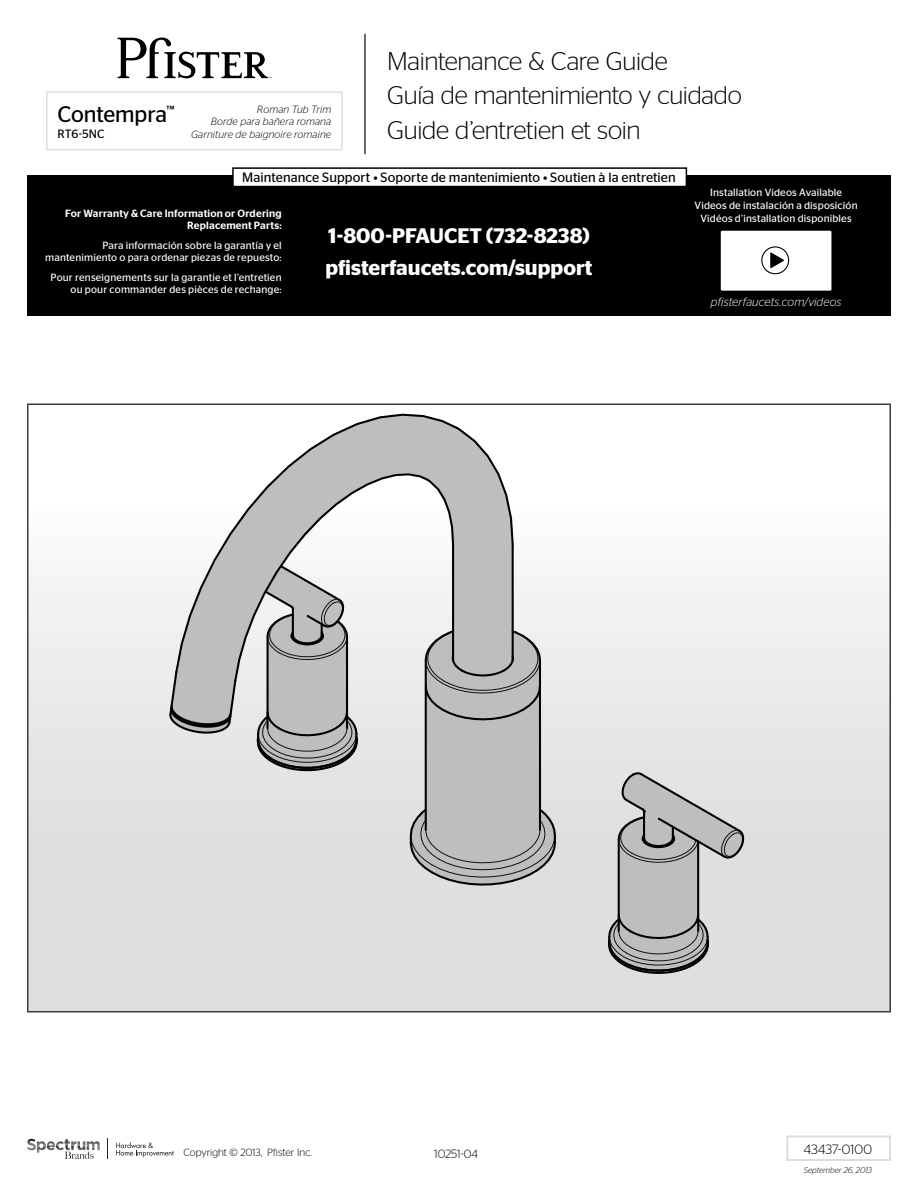
<style>
.page{position:relative;width:918px;height:1188px;background:#fff}
.page>*{position:absolute;margin:0;border:0;box-sizing:border-box;transform-origin:0 0}
.t1{font:300 25.5px "Stag Sans";letter-spacing:-.015em;color:#000}
.t2{font:22.5px "Stag Sans";letter-spacing:-.005em;color:#000}
.t3{font:600 21px "Stag Sans";color:#fff}
.t4{font:13.5px "Stag Sans";letter-spacing:.005em;color:#000}
.t5{font:300 13.5px "Stag Sans";letter-spacing:.005em;color:#000}
.t6{font:italic 300 12px "Stag Sans";letter-spacing:.01em;color:#fff}
.t7{font:300 12px "Stag Sans";color:#000}
.t8{font:12px "Stag Sans";letter-spacing:.005em;color:#000}
.t9{font:10.5px/12.6px "Stag Sans";letter-spacing:.015em;color:#fff;text-align:right}
.t10{font:italic 300 10.5px "Stag Sans";letter-spacing:.015em;color:#000}
.t11{font:500 10.5px/12.6px "Stag Sans";letter-spacing:.02em;color:#fff;text-align:right}
.t12{font:300 10.5px "Stag Sans";color:#000}
.t13{font:italic 300 8.25px "Stag Sans";color:#000}
</style>
<div class="page">
<div style="left:27px;top:175px;width:864px;height:141px;background:#000"></div>
<div style="left:28px;top:404px;width:862px;height:608px;background:linear-gradient(to bottom,#fff,#d7d7d7)"></div>
<svg style="left:170px;top:413px;width:391px;height:472px;background:#e1e1e1"></svg>
<hr style="left:425px;top:688px;width:2px;height:142px;background:#010101">
<hr style="left:539px;top:688px;width:2px;height:142px;background:#010101">
<svg style="left:409px;top:807px;width:148px;height:80px;background:#b2b2b2"></svg>
<svg style="left:169px;top:425px;width:373px;height:347px"></svg>
<svg style="left:603px;top:771px;width:146px;height:204px;background:#bcbcbc"></svg>
<svg style="left:174px;top:413px;width:286px;height:261px"></svg>
<div style="left:786px;top:1136px;width:105px;height:25px;border:2px solid #dcdcdc"></div>
<div style="left:721px;top:231px;width:110px;height:60px;background:#fff"></div>
<svg style="left:770px;top:252px;width:14px;height:16px"></svg>
<div style="left:761px;top:246px;width:28px;height:28px;border:1px solid #000;border-radius:50%"></div>
<div style="left:233px;top:168px;width:453px;height:19px;background:#fff"></div>
<div style="left:232px;top:167px;width:455px;height:20px;border:2px solid #000"></div>
<hr style="left:364px;top:34px;width:2px;height:120px;background:#3c3c3c">
<svg style="left:117px;top:38px;width:155px;height:40px"></svg>
<div style="left:46px;top:91px;width:297px;height:59px;border:2px solid #dfdfdf"></div>
<svg style="left:107px;top:1139px;width:1px;height:20px"></svg>
<svg style="left:116px;top:1142px;width:58px;height:15px"></svg>
<svg style="left:27px;top:1139px;width:73px;height:20px"></svg>
<p class="t1" style="left:387px;top:47px;width:282px">Maintenance &amp; Care Guide</p>
<p class="t1" style="left:387px;top:81px;width:356px">Guía de mantenimiento y cuidado</p>
<p class="t2" style="left:58px;top:102px;width:119px">Contempra<sup>™</sup></p>
<p class="t10" style="left:257px;top:103px;width:76px">Roman Tub Trim</p>
<p class="t10" style="left:211px;top:116px;width:122px">Borde para bañera romana</p>
<p class="t10" style="left:191px;top:128px;width:142px">Garniture de baignoire romaine</p>
<p class="t8" style="left:58px;top:127px;width:48px">RT6-5NC</p>
<p class="t1" style="left:387px;top:116px;width:255px">Guide d’entretien et soin</p>
<p class="t4" style="left:242px;top:170px;width:435px">Maintenance Support • Soporte de mantenimiento • Soutien à la entretien</p>
<p class="t11" style="left:65px;top:207px;width:218px">For Warranty &amp; Care Information or Ordering<br>Replacement Parts:</p>
<p class="t9" style="left:45px;top:239px;width:238px">Para información sobre la garantía y el mantenimiento o para ordenar piezas de repuesto:</p>
<p class="t9" style="left:51px;top:271px;width:233px">Pour renseignements sur la garantie et l’entretien ou pour commander des pièces de rechange:</p>
<p class="t3" style="left:328px;top:224px;width:263px">1-800-PFAUCET (732-8238)</p>
<p class="t3" style="left:325px;top:255px;width:269px">pfisterfaucets.com/support</p>
<p class="t9" style="left:695px;top:186px;width:165px;text-align:center">Installation Videos Available<br>Videos de instalación a disposición<br>Vidéos d’installation disponibles</p>
<p class="t6" style="left:711px;top:295px;width:132px">pfisterfaucets.com/videos</p>
<p class="t12" style="left:183px;top:1146px;width:130px">Copyright © 2013, Pfister Inc.</p>
<p class="t7" style="left:434px;top:1147px;width:45px">10251-04</p>
<p class="t5" style="left:804px;top:1142px;width:70px">43437-0100</p>
<p class="t13" style="left:804px;top:1165px;width:70px">September 26, 2013</p>
</div>
